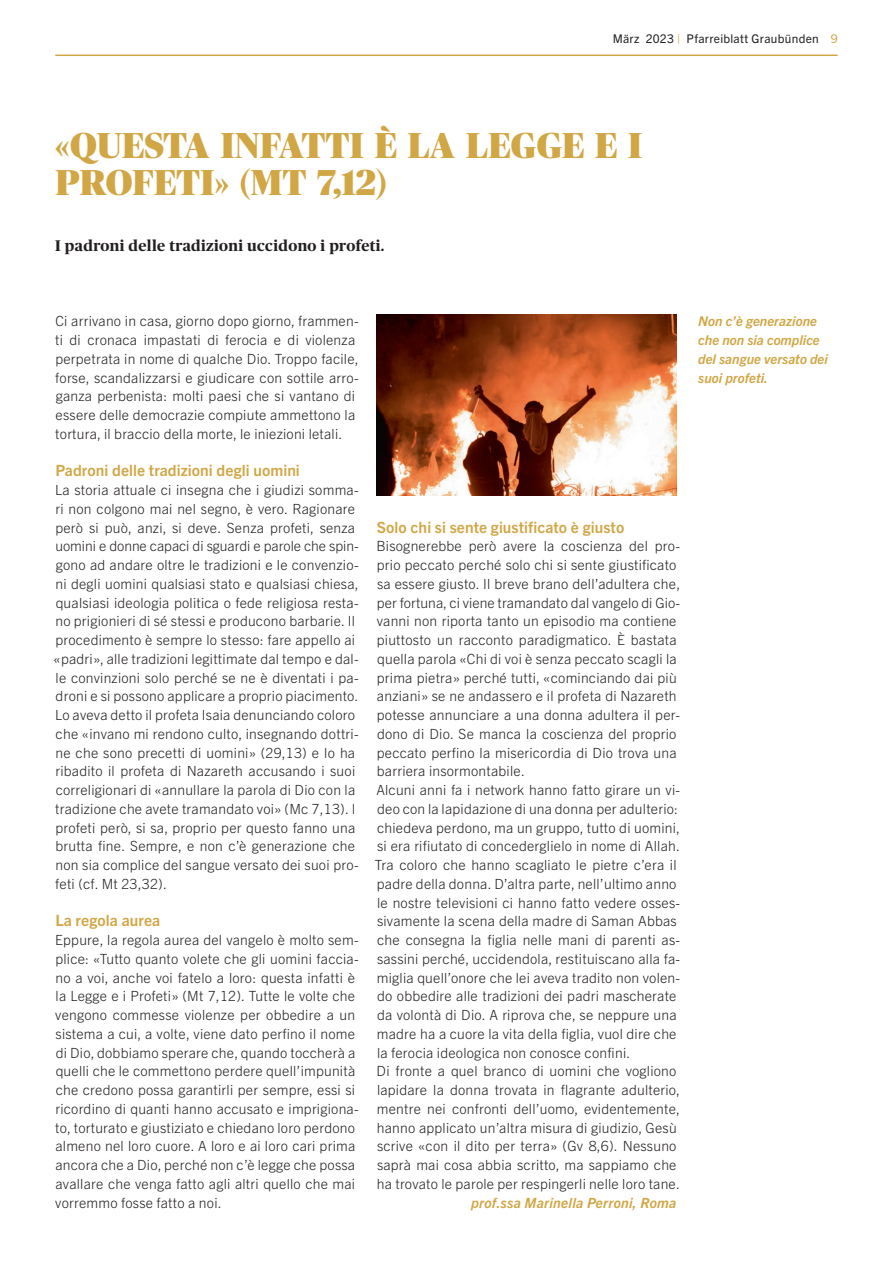
<style>
.page{position:relative;width:893px;height:1263px;background:#fff}
.page>*{position:absolute;margin:0;border:0;box-sizing:border-box;transform-origin:0 0}
.t1{font:900 36px/37.5px "Publico Banner";letter-spacing:.015em;color:#d1a644}
.t2{font:700 15.6px "Trade Gothic Next LT Pro";letter-spacing:.005em;color:#d1a644}
.t3{font:700 15.3px "Publico";letter-spacing:.025em;color:#231f20}
.t4{font:300 14.1px/18.8px "Trade Gothic Next LT Pro";letter-spacing:.015em;color:#231f20}
.t5{font:italic 700 14.1px "Trade Gothic Next LT Pro";letter-spacing:.015em;color:#d1a644}
.t6{font:italic 700 13.5px/18.8px "Trade Gothic Next LT Pro";color:#d1a644}
.t7{font:12px "Trade Gothic Next LT Pro";letter-spacing:.025em;color:#231f20}
.s1{color:#d1a644}
</style>
<div class="page">
<hr style="left:55px;top:55px;width:783px;height:1px;background:#d1a644">
<img style="left:377px;top:315px;width:300px;height:180px">
<p class="t7" style="left:613px;top:31px;width:226px">März 2023 <span class="s1">|</span> Pfarreiblatt Graubünden <span class="s1">9</span></p>
<h1 class="t1" style="left:55px;top:126px;width:588px">«QUESTA INFATTI È LA LEGGE E I<br>PROFETI» (MT 7,12)</h1>
<p class="t3" style="left:55px;top:237px;width:331px">I padroni delle tradizioni uccidono i profeti.</p>
<p class="t4" style="left:55px;top:311px;width:305px">Ci arrivano in casa, giorno dopo giorno, frammen&shy;ti di cronaca impastati di ferocia e di violenza perpetrata in nome di qualche Dio. Troppo facile, forse, scandalizzarsi e giudicare con sottile arro&shy;ganza perbenista: molti paesi che si vantano di essere delle democrazie compiute ammettono la tortura, il braccio della morte, le iniezioni letali.</p>
<p class="t2" style="left:55px;top:460px;width:246px">Padroni delle tradizioni degli uomini</p>
<p class="t4" style="left:54px;top:480px;width:307px">La storia attuale ci insegna che i giudizi somma&shy;ri non colgono mai nel segno, è vero. Ragionare però si può, anzi, si deve. Senza profeti, senza uomini e donne capaci di sguardi e parole che spin&shy;gono ad andare oltre le tradizioni e le convenzio&shy;ni degli uomini qualsiasi stato e qualsiasi chiesa, qualsiasi ideologia politica o fede religiosa resta&shy;no prigionieri di sé stessi e producono barbarie. Il procedimento è sempre lo stesso: fare appello ai «padri», alle tradizioni legittimate dal tempo e dal&shy;le convinzioni solo perché se ne è diventati i pa&shy;droni e si possono applicare a proprio piacimento.<br>Lo aveva detto il profeta Isaia denunciando coloro che «invano mi rendono culto, insegnando dottri&shy;ne che sono precetti di uomini» (29,13) e lo ha ribadito il profeta di Nazareth accusando i suoi correligionari di «annullare la parola di Dio con la tradizione che avete tramandato voi» (Mc 7,13). I profeti però, si sa, proprio per questo fanno una brutta fine. Sempre, e non c’è generazione che non sia complice del sangue versato dei suoi pro&shy;feti (cf. Mt 23,32).</p>
<p class="t2" style="left:55px;top:910px;width:106px">La regola aurea</p>
<p class="t4" style="left:55px;top:930px;width:305px">Eppure, la regola aurea del vangelo è molto sem&shy;plice: «Tutto quanto volete che gli uomini faccia&shy;no a voi, anche voi fatelo a loro: questa infatti è la Legge e i Profeti» (Mt 7,12). Tutte le volte che vengono commesse violenze per obbedire a un sistema a cui, a volte, viene dato perfino il nome di Dio, dobbiamo sperare che, quando toccherà a quelli che le commettono perdere quell’impunità che credono possa garantirli per sempre, essi si ricordino di quanti hanno accusato e imprigiona&shy;to, torturato e giustiziato e chiedano loro perdono almeno nel loro cuore. A loro e ai loro cari prima ancora che a Dio, perché non c’è legge che possa avallare che venga fatto agli altri quello che mai vorremmo fosse fatto a noi.</p>
<p class="t2" style="left:377px;top:516px;width:249px">Solo chi si sente giustificato è giusto</p>
<p class="t4" style="left:375px;top:536px;width:307px">Bisognerebbe però avere la coscienza del pro&shy;prio peccato perché solo chi si sente giustificato sa essere giusto. Il breve brano dell’adultera che, per fortuna, ci viene tramandato dal vangelo di Gio&shy;vanni non riporta tanto un episodio ma contiene piuttosto un racconto paradigmatico. È bastata quella parola «Chi di voi è senza peccato scagli la prima pietra» perché tutti, «cominciando dai più anziani» se ne andassero e il profeta di Nazareth potesse annunciare a una donna adultera il per&shy;dono di Dio. Se manca la coscienza del proprio peccato perfino la misericordia di Dio trova una barriera insormontabile.<br>Alcuni anni fa i network hanno fatto girare un vi&shy;deo con la lapidazione di una donna per adulterio: chiedeva perdono, ma un gruppo, tutto di uomini, si era rifiutato di concederglielo in nome di Allah.<br>Tra coloro che hanno scagliato le pietre c’era il padre della donna. D’altra parte, nell’ultimo anno le nostre televisioni ci hanno fatto vedere osses&shy;sivamente la scena della madre di Saman Abbas che consegna la figlia nelle mani di parenti as&shy;sassini perché, uccidendola, restituiscano alla fa&shy;miglia quell’onore che lei aveva tradito non volen&shy;do obbedire alle tradizioni dei padri mascherate da volontà di Dio. A riprova che, se neppure una madre ha a cuore la vita della figlia, vuol dire che la ferocia ideologica non conosce confini.<br>Di fronte a quel branco di uomini che vogliono lapidare la donna trovata in flagrante adulterio, mentre nei confronti dell’uomo, evidentemente, hanno applicato un’altra misura di giudizio, Gesù scrive «con il dito per terra» (Gv 8,6). Nessuno saprà mai cosa abbia scritto, ma sappiamo che ha trovato le parole per respingerli nelle loro tane.</p>
<p class="t5" style="left:471px;top:1193px;width:207px">prof.ssa Marinella Perroni, Roma</p>
<p class="t6" style="left:698px;top:311px;width:131px">Non c’è generazione che non sia complice del sangue versato dei suoi profeti.</p>
</div>
